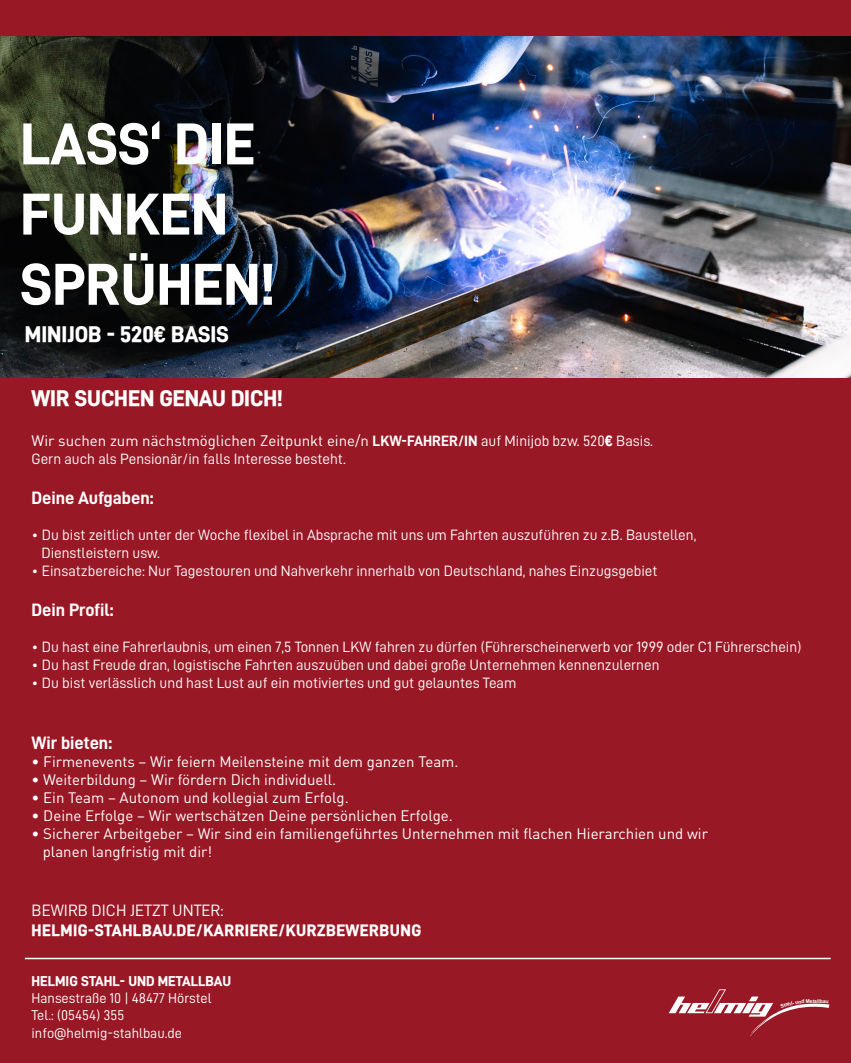
<style>
.page{position:relative;width:851px;height:1063px;background:#fff}
.page>*{position:absolute;margin:0;border:0;box-sizing:border-box;transform-origin:0 0}
.t1{font:700 58.5px/70.2px "D DIN PRO Extra";color:#fff}
.t2{font:22.5px "D DIN PRO Heavy";color:#fff}
.t3{font:18px "D DIN PRO Bold";color:#fff}
.t4{font:16.5px "D DIN PRO Heavy";letter-spacing:.03em;color:#fff}
.t5{font:16.5px "D DIN PRO Regular";color:#fff}
.t6{font:15px/18px "D DIN PRO Regular";color:#fff}
.t7{font:15px/18px "DIN Pro";color:#fff}
.t8{font:14.25px/17.5px "D DIN PRO Regular";color:#fff}
.t9{font:700 14.25px "D DIN PRO Extra";color:#fff}
.t10{font:700 5.1px "Arial";color:#fff}
.s1{font-family:"D DIN PRO Bold"}
.s2{font-family:"D DIN PRO Regular"}
.s3{font-family:"D DIN PRO Heavy"}
</style>
<div class="page">
<img style="left:0;top:35px;width:850px;height:343px">
<div style="left:0;top:378px;width:850px;height:685px;background:#991825"></div>
<div style="left:0;top:0;width:850px;height:35px;background:#991825"></div>
<hr style="left:25px;top:958px;width:805px;height:1px;background:#fff">
<svg style="left:668px;top:989px;width:161px;height:48px"></svg>
<h1 class="t1" style="left:20px;top:108px;width:256px">LASS‘ DIE<br>FUNKEN<br>SPRÜHEN!</h1>
<h2 class="t2" style="left:25px;top:321px;width:205px">MINIJOB - 520€ BASIS</h2>
<h2 class="t2" style="left:32px;top:385px;width:253px">WIR SUCHEN GENAU DICH!</h2>
<p class="t7" style="left:32px;top:430px;width:623px">Wir suchen zum nächstmöglichen Zeitpunkt eine/n <span class="s1">LKW-FAHRER/IN</span> <span class="s2">auf Minijob bzw. 520</span><span class="s3">€</span> <span class="s2">Basis.</span></p>
<p class="t6" style="left:32px;top:450px;width:316px">Gern auch als Pensionär/in falls Interesse besteht.</p>
<p class="t3" style="left:32px;top:488px;width:124px">Deine Aufgaben:</p>
<p class="t6" style="left:41px;top:525px;width:656px;text-indent:-10px">• Du bist zeitlich unter der Woche flexibel in Absprache mit uns um Fahrten auszuführen zu z.B. Baustellen,<br>Dienstleistern usw.</p>
<p class="t6" style="left:32px;top:561px;width:627px">• Einsatzbereiche: Nur Tagestouren und Nahverkehr innerhalb von Deutschland, nahes Einzugsgebiet</p>
<p class="t3" style="left:32px;top:599px;width:84px">Dein Profil:</p>
<p class="t6" style="left:32px;top:637px;width:771px">• Du hast eine Fahrerlaubnis, um einen 7,5 Tonnen LKW fahren zu dürfen (Führerscheinerwerb vor 1999 oder C1 Führerschein)</p>
<p class="t6" style="left:32px;top:655px;width:629px">• Du hast Freude dran, logistische Fahrten auszuüben und dabei große Unternehmen kennenzulernen</p>
<p class="t6" style="left:32px;top:673px;width:486px">• Du bist verlässlich und hast Lust auf ein motiviertes und gut gelauntes Team</p>
<p class="t3" style="left:32px;top:733px;width:82px">Wir bieten:</p>
<p class="t7" style="left:32px;top:751px;width:428px">• Firmenevents – Wir feiern Meilensteine mit dem ganzen Team.</p>
<p class="t7" style="left:32px;top:769px;width:306px">• Weiterbildung – Wir fördern Dich individuell.</p>
<p class="t7" style="left:32px;top:787px;width:318px">• Ein Team – Autonom und kollegial zum Erfolg.</p>
<p class="t7" style="left:32px;top:805px;width:422px">• Deine Erfolge – Wir wertschätzen Deine persönlichen Erfolge.</p>
<p class="t7" style="left:43px;top:823px;width:666px;text-indent:-11px">• Sicherer Arbeitgeber – Wir sind ein familiengeführtes Unternehmen mit flachen Hierarchien und wir planen langfristig mit dir!</p>
<p class="t5" style="left:32px;top:902px;width:194px">BEWIRB DICH JETZT UNTER:</p>
<p class="t4" style="left:32px;top:921px;width:391px">HELMIG-STAHLBAU.DE/KARRIERE/KURZBEWERBUNG</p>
<p class="t9" style="left:32px;top:973px;width:201px">HELMIG STAHL- UND METALLBAU</p>
<p class="t8" style="left:32px;top:989px;width:181px">Hansestraße 10 | 48477 Hörstel<br>Tel.: (05454) 355 info@helmig-stahlbau.de</p>
<p class="t10" style="left:812px;top:997px;width:3px">t</p>
</div>
